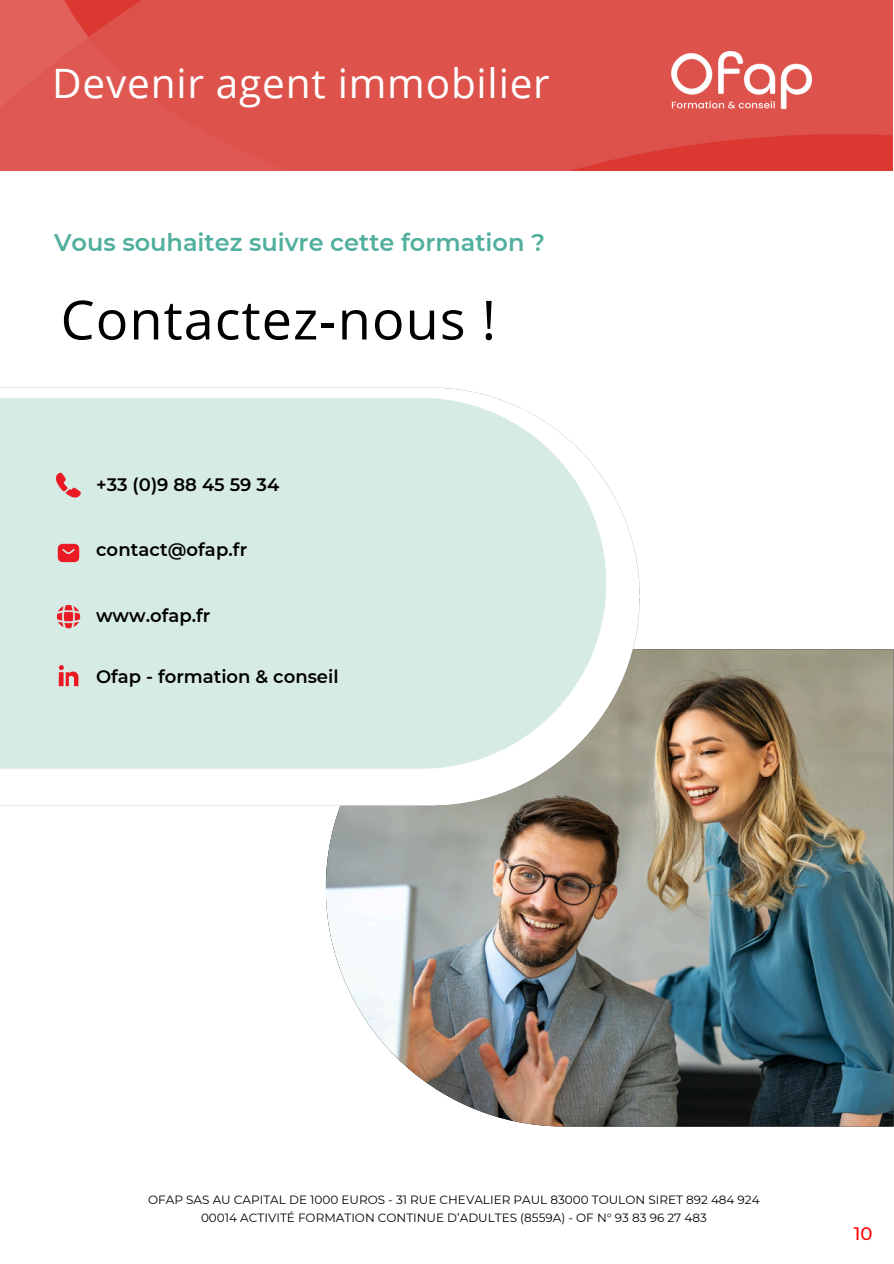
<style>
.page{position:relative;width:894px;height:1264px;background:#fff}
.page>*{position:absolute;margin:0;border:0;box-sizing:border-box;transform-origin:0 0}
.t1{font:54px "Open Sans";letter-spacing:.02em;color:#000}
.t2{font:40.5px "Open Sans";letter-spacing:.02em;color:#fff}
.t3{font:600 24px "Montserrat";color:#51af9e}
.t4{font:600 18px "Montserrat";color:#000}
.t5{font:500 18px "Montserrat";color:#f00}
.t6{font:12px/18px "Montserrat";color:#000;text-align:center}
</style>
<div class="page">
<img style="left:0;top:0;width:892px;height:171px">
<img style="left:325px;top:649px;width:568px;height:477px">
<img style="left:0;top:387px;width:646px;height:426px">
<img style="left:671px;top:52px;width:140px;height:62px">
<h4 class="t2" style="left:52px;top:54px;width:499px">Devenir agent immobilier</h4>
<h4 class="t3" style="left:54px;top:228px;width:492px">Vous souhaitez suivre cette formation ?</h4>
<h4 class="t1" style="left:61px;top:282px;width:437px">Contactez-nous !</h4>
<h3 class="t4" style="left:96px;top:473px;width:185px">+33 (0)9 88 45 59 34</h3>
<h2 class="t4" style="left:96px;top:539px;width:153px">contact@ofap.fr</h2>
<p class="t4" style="left:96px;top:604px;width:116px">www.ofap.fr</p>
<h1 class="t4" style="left:96px;top:666px;width:244px">Ofap - formation &amp; conseil</h1>
<h4 class="t6" style="left:148px;top:1190px;width:613px">OFAP SAS AU CAPITAL DE 1000 EUROS - 31 RUE CHEVALIER PAUL 83000 TOULON SIRET 892 484 924<br>00014 ACTIVITÉ FORMATION CONTINUE D’ADULTES (8559A) - OF N° 93 83 96 27 483</h4>
<p class="t5" style="left:853px;top:1222px;width:20px">10</p>
</div>
